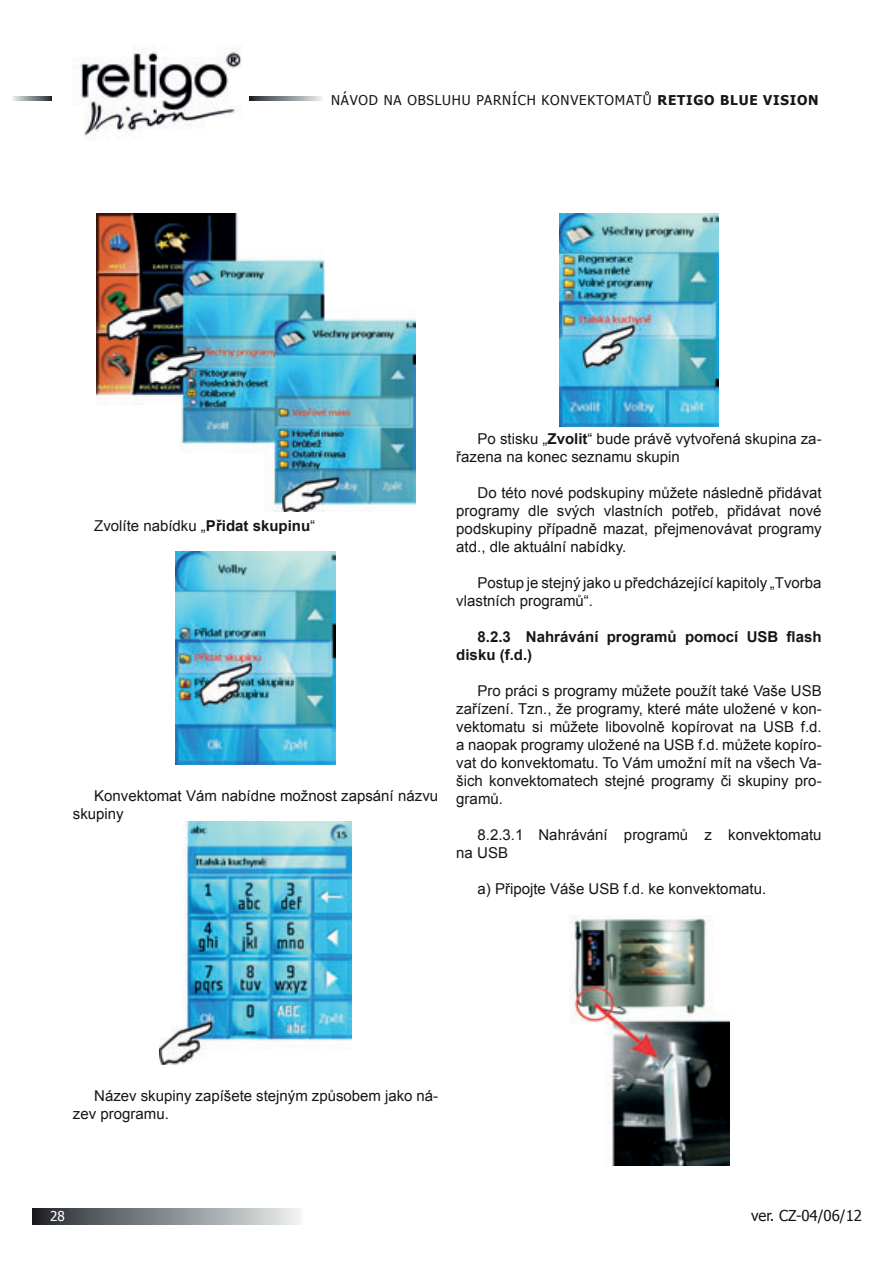
<style>
.page{position:relative;width:894px;height:1263px;background:#fff}
.page>*{position:absolute;margin:0;border:0;box-sizing:border-box;transform-origin:0 0}
.t1{font:15px/18px "Arial";color:#17151a}
.t2{font:700 15px/18px "Arial";color:#17151a}
.t3{font:15px "Tahoma";color:#17151a}
.t4{font:13.5px "Tahoma";letter-spacing:.055em;color:#17151a}
.t5{font:13.5px "Tahoma";color:#fff}
.s1{font-weight:700}
</style>
<div class="page">
<div style="left:33px;top:1207px;width:270px;height:16px;background:linear-gradient(to right,#24282d,#eef2f2)"></div>
<svg style="left:250px;top:96px;width:72px;height:4px"></svg>
<svg style="left:12px;top:96px;width:40px;height:4px"></svg>
<img style="left:78px;top:45px;width:164px;height:94px">
<img style="left:96px;top:213px;width:319px;height:298px">
<img style="left:176px;top:552px;width:159px;height:212px">
<img style="left:160px;top:821px;width:191px;height:243px">
<img style="left:559px;top:213px;width:159px;height:213px">
<img style="left:569px;top:915px;width:160px;height:250px">
<p class="t4" style="left:331px;top:91px;width:489px">NÁVOD NA OBSLUHU PARNÍCH KONVEKTOMATŮ <span class="s1">RETIGO BLUE VISION</span></p>
<p class="t1" style="left:94px;top:516px;width:222px">Zvolíte nabídku „<span class="s1">Přidat skupinu</span>“</p>
<p class="t1" style="left:73px;top:786px;width:367px;text-indent:21px">Konvektomat Vám nabídne možnost zapsání názvu skupiny</p>
<p class="t1" style="left:456px;top:430px;width:367px;text-indent:21px">Po stisku „<span class="s1">Zvolit</span>“ bude právě vytvořená skupina za&shy;řazena na konec seznamu skupin</p>
<p class="t1" style="left:456px;top:484px;width:367px;text-align:justify;text-indent:21px">Do této nové podskupiny můžete následně přidávat programy dle svých vlastních potřeb, přidávat nové podskupiny případně mazat, přejmenovávat programy atd., dle aktuální nabídky.</p>
<p class="t1" style="left:456px;top:574px;width:367px;text-indent:21px">Postup je stejný jako u předcházející kapitoly „Tvorba vlastních programů“.</p>
<p class="t2" style="left:456px;top:628px;width:367px;text-indent:21px">8.2.3 Nahrávání programů pomocí USB flash disku (f.d.)</p>
<p class="t1" style="left:456px;top:682px;width:367px;text-align:justify;text-indent:21px">Pro práci s programy můžete použít také Vaše USB zařízení. Tzn., že programy, které máte uložené v kon&shy;vektomatu si můžete libovolně kopírovat na USB f.d. a naopak programy uložené na USB f.d. můžete kopíro&shy;vat do konvektomatu. To Vám umožní mít na všech Va&shy;šich konvektomatech stejné programy či skupiny pro&shy;gramů.</p>
<p class="t1" style="left:456px;top:826px;width:367px;text-indent:21px">8.2.3.1 Nahrávání programů z konvektomatu na USB</p>
<p class="t1" style="left:477px;top:880px;width:290px">a) Připojte Váše USB f.d. ke konvektomatu.</p>
<p class="t1" style="left:73px;top:1086px;width:367px;text-indent:21px">Název skupiny zapíšete stejným způsobem jako ná&shy;zev programu.</p>
<p class="t5" style="left:50px;top:1206px;width:16px">28</p>
<p class="t3" style="left:751px;top:1205px;width:112px">ver. CZ-04/06/12</p>
</div>
